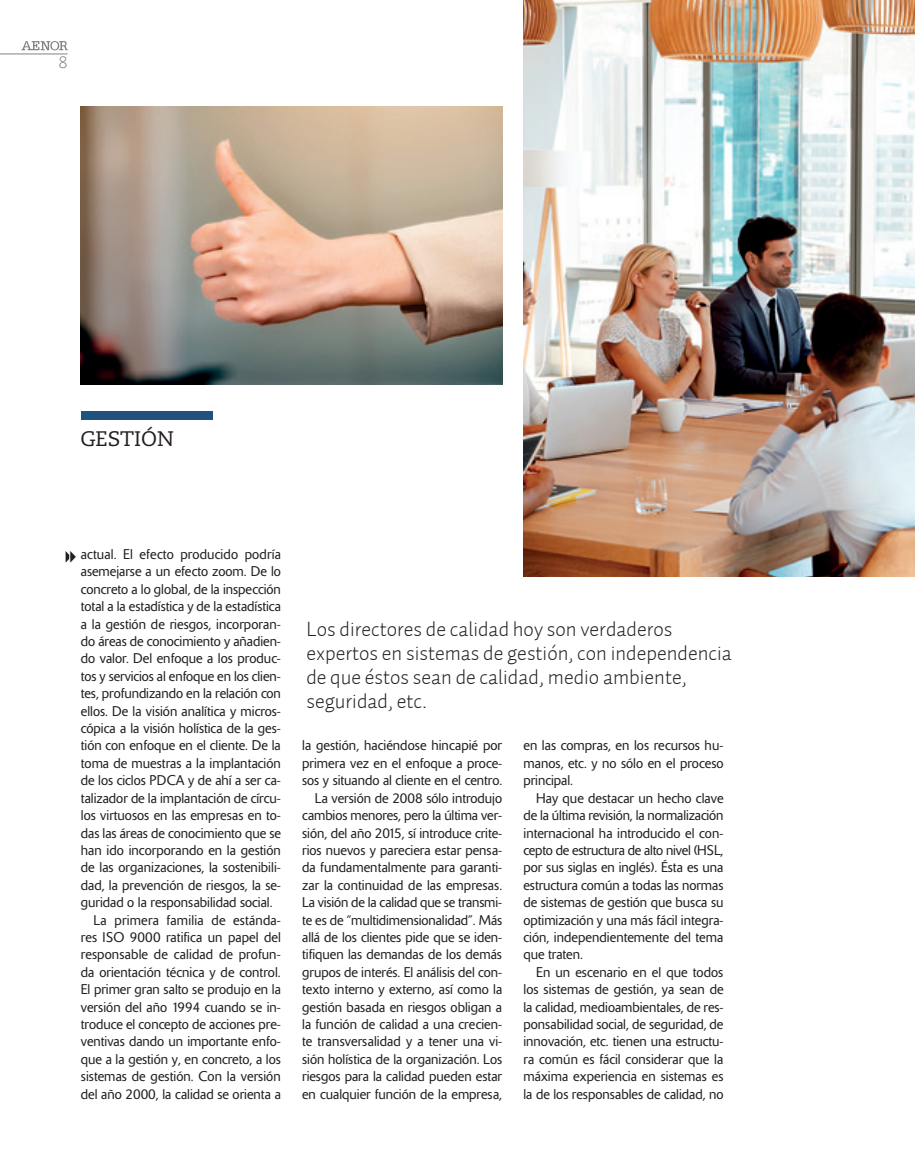
<style>
.page{position:relative;width:915px;height:1170px;background:#fff}
.page>*{position:absolute;margin:0;border:0;box-sizing:border-box;transform-origin:0 0}
._05_SUMARIO_TEMAS{font:300 21px/24px "Auto 1";color:#231f20}
.t1{font:21px "Caecilia LT Std";color:#231f20}
.t2{font:300 16.5px "Caecilia LT Std";color:#808285}
._04_TEXTO_CORRIDO{font:300 13.95px/17.4px "Delta";color:#231f20;text-align:justify}
</style>
<div class="page">
<hr style="left:0;top:54px;width:68px;height:1px;background:#808285">
<svg style="left:22px;top:41px;width:46px;height:10px"></svg>
<img style="left:523px;top:0;width:391px;height:576px">
<img style="left:81px;top:106px;width:421px;height:279px">
<svg style="left:65px;top:551px;width:11px;height:12px"></svg>
<div style="left:81px;top:411px;width:132px;height:8px;background:#20527f"></div>
<p class="t2" style="left:58px;top:53px;width:11px">8</p>
<p class="t1" style="left:80px;top:426px;width:95px">GESTIÓN</p>
<p class="_04_TEXTO_CORRIDO" style="left:81px;top:545px;width:201px">actual. El efecto producido podría asemejarse a un efecto zoom. De lo concreto a lo global, de la inspección total a la estadística y de la estadística a la gestión de riesgos, incorporan&shy;do áreas de conocimiento y añadien&shy;do valor. Del enfoque a los produc&shy;tos y servicios al enfoque en los clien&shy;tes, profundizando en la relación con ellos. De la visión analítica y micros&shy;cópica a la visión holística de la ges&shy;tión con enfoque en el cliente. De la toma de muestras a la implantación de los ciclos PDCA y de ahí a ser ca&shy;talizador de la implantación de círcu&shy;los virtuosos en las empresas en to&shy;das las áreas de conocimiento que se han ido incorporando en la gestión de las organizaciones, la sostenibili&shy;dad, la prevención de riesgos, la se&shy;guridad o la responsabilidad social.</p>
<p class="_04_TEXTO_CORRIDO" style="left:81px;top:911px;width:201px;text-indent:13px">La primera familia de estánda&shy;res ISO 9000 ratifica un papel del responsable de calidad de profun&shy;da orientación técnica y de control.<br>El primer gran salto se produjo en la versión del año 1994 cuando se in&shy;troduce el concepto de acciones pre&shy;ventivas dando un importante enfo&shy;que a la gestión y, en concreto, a los sistemas de gestión. Con la versión del año 2000, la calidad se orienta a</p>
<p class="_05_SUMARIO_TEMAS" style="left:306px;top:616px;width:426px">Los directores de calidad hoy son verdaderos expertos en sistemas de gestión, con independencia de que éstos sean de calidad, medio ambiente, seguridad, etc.</p>
<p class="_04_TEXTO_CORRIDO" style="left:523px;top:737px;width:201px">en las compras, en los recursos hu&shy;manos, etc. y no sólo en el proceso principal.</p>
<p class="_04_TEXTO_CORRIDO" style="left:523px;top:789px;width:201px;text-indent:13px">Hay que destacar un hecho clave de la última revisión, la normalización internacional ha introducido el con&shy;cepto de estructura de alto nivel (HSL, por sus siglas en inglés). Ésta es una estructura común a todas las normas de sistemas de gestión que busca su optimización y una más fácil integra&shy;ción, independientemente del tema que traten.</p>
<p class="_04_TEXTO_CORRIDO" style="left:523px;top:963px;width:201px;text-indent:13px">En un escenario en el que todos los sistemas de gestión, ya sean de la calidad, medioambientales, de res&shy;ponsabilidad social, de seguridad, de innovación, etc. tienen una estructu&shy;ra común es fácil considerar que la máxima experiencia en sistemas es la de los responsables de calidad, no</p>
<p class="_04_TEXTO_CORRIDO" style="left:302px;top:737px;width:201px">la gestión, haciéndose hincapié por primera vez en el enfoque a proce&shy;sos y situando al cliente en el centro.</p>
<p class="_04_TEXTO_CORRIDO" style="left:302px;top:789px;width:201px;text-indent:13px">La versión de 2008 sólo introdujo cambios menores, pero la última ver&shy;sión, del año 2015, sí introduce crite&shy;rios nuevos y pareciera estar pensa&shy;da fundamentalmente para garanti&shy;zar la continuidad de las empresas.<br>La visión de la calidad que se transmi&shy;te es de “multidimensionalidad”. Más allá de los clientes pide que se iden&shy;tifiquen las demandas de los demás grupos de interés. El análisis del con&shy;texto interno y externo, así como la gestión basada en riesgos obligan a la función de calidad a una crecien&shy;te transversalidad y a tener una vi&shy;sión holística de la organización. Los riesgos para la calidad pueden estar en cualquier función de la empresa,</p>
</div>
